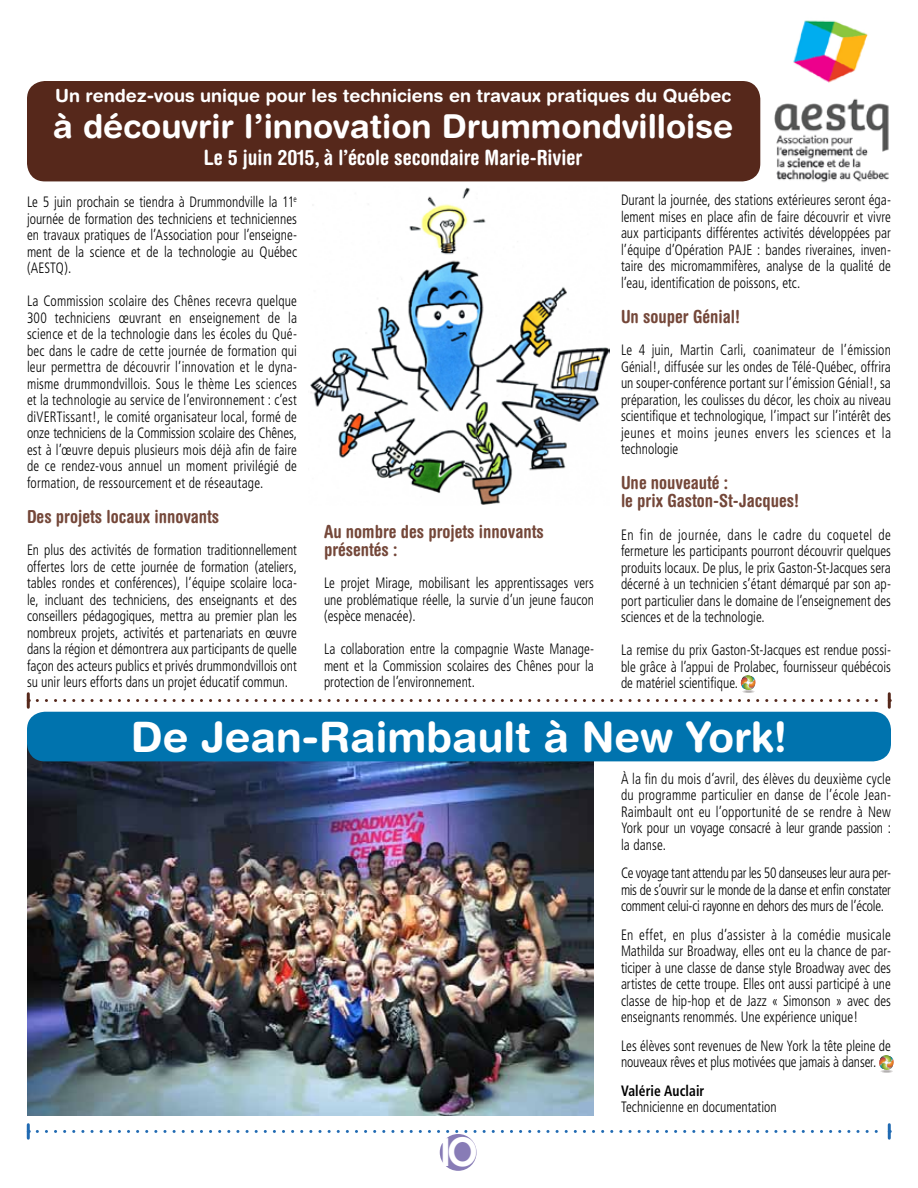
<style>
.page{position:relative;width:918px;height:1188px;background:#fff}
.page>*{position:absolute;margin:0;border:0;box-sizing:border-box;transform-origin:0 0}
.t1{font:700 42px "Helvetica Rounded";color:#fff}
.t2{font:40.5px "Chalet New York Nineteen Seventy";color:#fff}
.t3{font:700 33px "Helvetica Rounded";color:#fff}
.t4{font:700 condensed 21px "Helvetica Rounded";color:#fff}
.t5{font:700 condensed 18px/18px "Helvetica Rounded";color:#744739}
.t6{font:700 18px "Helvetica Rounded";color:#fff}
.t7{font:300 condensed 15px/16.5px "Frutiger";color:#000;text-align:justify;scale:.9 1}
.t8{font:700 condensed 15px "Frutiger";letter-spacing:.005em;color:#000;scale:.9 1}
</style>
<div class="page">
<img style="left:27px;top:747px;width:567px;height:369px">
<img style="left:694px;top:20px;width:195px;height:163px">
<img style="left:310px;top:187px;width:299px;height:318px">
<div style="left:27px;top:712px;width:864px;height:49px;background:#0073ae;border-radius:18px"></div>
<div style="left:440px;top:1134px;width:37px;height:37px;background:#887cb6;border-radius:50%"></div>
<svg style="left:27px;top:694px;width:3px;height:13px"></svg>
<svg style="left:27px;top:1125px;width:3px;height:13px"></svg>
<svg style="left:37px;top:1125px;width:854px;height:13px"></svg>
<div style="left:27px;top:81px;width:733px;height:100px;background:#56281b;border-radius:18px"></div>
<svg style="left:37px;top:675px;width:854px;height:32px"></svg>
<svg style="left:879px;top:1055px;width:15px;height:17px"></svg>
<p class="t6" style="left:55px;top:85px;width:678px">Un rendez-vous unique pour les techniciens en travaux pratiques du Québec</p>
<h3 class="t3" style="left:53px;top:106px;width:682px">à découvrir l’innovation Drummondvilloise</h3>
<h3 class="t4" style="left:204px;top:145px;width:380px">Le 5 juin 2015, à l’école secondaire Marie-Rivier</h3>
<p class="t7" style="left:621px;top:192px;width:302px">Durant la journée, des stations extérieures seront éga&shy;lement mises en place afin de faire découvrir et vivre aux participants différentes activités développées par l’équipe d’Opération PAJE : bandes riveraines, inven&shy;taire des micromammifères, analyse de la qualité de l’eau, identification de poissons, etc.</p>
<p class="t5" style="left:621px;top:307px;width:121px">Un souper Génial!</p>
<p class="t7" style="left:621px;top:342px;width:302px">Le 4 juin, Martin Carli, coanimateur de l’émission Génial!, diffusée sur les ondes de Télé-Québec, offrira un souper-conférence portant sur l’émission Génial!, sa préparation, les coulisses du décor, les choix au niveau scientifique et technologique, l’impact sur l’intérêt des jeunes et moins jeunes envers les sciences et la technologie</p>
<p class="t5" style="left:621px;top:473px;width:180px">Une nouveauté :<br>le prix Gaston-St-Jacques!</p>
<p class="t7" style="left:621px;top:526px;width:301px">En fin de journée, dans le cadre du coquetel de fermeture les participants pourront découvrir quelques produits locaux. De plus, le prix Gaston-St-Jacques sera décerné à un technicien s’étant démarqué par son ap&shy;port particulier dans le domaine de l’enseignement des sciences et de la technologie.</p>
<p class="t7" style="left:621px;top:642px;width:301px">La remise du prix Gaston-St-Jacques est rendue possi&shy;ble grâce à l’appui de Prolabec, fournisseur québécois de matériel scientifique.</p>
<h1 class="t1" style="left:131px;top:711px;width:658px">De Jean-Raimbault à New York!</h1>
<p class="t7" style="left:27px;top:194px;width:302px">Le 5 juin prochain se tiendra à Drummondville la 11<sup>e </sup>journée de formation des techniciens et techniciennes en travaux pratiques de l’Association pour l’enseigne&shy;ment de la science et de la technologie au Québec (AESTQ).</p>
<p class="t7" style="left:27px;top:293px;width:302px">La Commission scolaire des Chênes recevra quelque 300 techniciens œuvrant en enseignement de la science et de la technologie dans les écoles du Qué&shy;bec dans le cadre de cette journée de formation qui leur permettra de découvrir l’innovation et le dyna&shy;misme drummondvillois. Sous le thème Les sciences et la technologie au service de l’environnement : c’est diVERTissant!, le comité organisateur local, formé de onze techniciens de la Commission scolaire des Chênes, est à l’œuvre depuis plusieurs mois déjà afin de faire de ce rendez-vous annuel un moment privilégié de formation, de ressourcement et de réseautage.</p>
<p class="t5" style="left:27px;top:507px;width:194px">Des projets locaux innovants</p>
<p class="t7" style="left:27px;top:542px;width:302px">En plus des activités de formation traditionnellement offertes lors de cette journée de formation (ateliers, tables rondes et conférences), l’équipe scolaire loca&shy;le, incluant des techniciens, des enseignants et des conseillers pédagogiques, mettra au premier plan les nombreux projets, activités et partenariats en œuvre dans la région et démontrera aux participants de quelle façon des acteurs publics et privés drummondvillois ont su unir leurs efforts dans un projet éducatif commun.</p>
<p class="t5" style="left:324px;top:522px;width:221px">Au nombre des projets innovants présentés :</p>
<p class="t7" style="left:324px;top:575px;width:301px">Le projet Mirage, mobilisant les apprentissages vers une problématique réelle, la survie d’un jeune faucon (espèce menacée).</p>
<p class="t7" style="left:324px;top:641px;width:301px">La collaboration entre la compagnie Waste Manage&shy;ment et la Commission scolaires des Chênes pour la protection de l’environnement.</p>
<h2 class="t2" style="left:438px;top:1128px;width:41px">10</h2>
<p class="t7" style="left:621px;top:771px;width:301px">À la fin du mois d’avril, des élèves du deuxième cycle du programme particulier en danse de l’école Jean-Raimbault ont eu l’opportunité de se rendre à New York pour un voyage consacré à leur grande passion : la danse.</p>
<p class="t7" style="left:621px;top:865px;width:302px">Ce voyage tant attendu par les 50 danseuses leur aura per&shy;mis de s’ouvrir sur le monde de la danse et enfin constater comment celui-ci rayonne en dehors des murs de l’école.</p>
<p class="t7" style="left:621px;top:927px;width:302px">En effet, en plus d’assister à la comédie musicale Mathilda sur Broadway, elles ont eu la chance de par&shy;ticiper à une classe de danse style Broadway avec des artistes de cette troupe. Elles ont aussi participé à une classe de hip-hop et de Jazz « Simonson » avec des enseignants renommés. Une expérience unique!</p>
<p class="t7" style="left:621px;top:1038px;width:302px">Les élèves sont revenues de New York la tête pleine de nouveaux rêves et plus motivées que jamais à danser.</p>
<p class="t8" style="left:621px;top:1082px;width:94px">Valérie Auclair</p>
<p class="t7" style="left:621px;top:1099px;width:174px">Technicienne en documentation</p>
</div>
